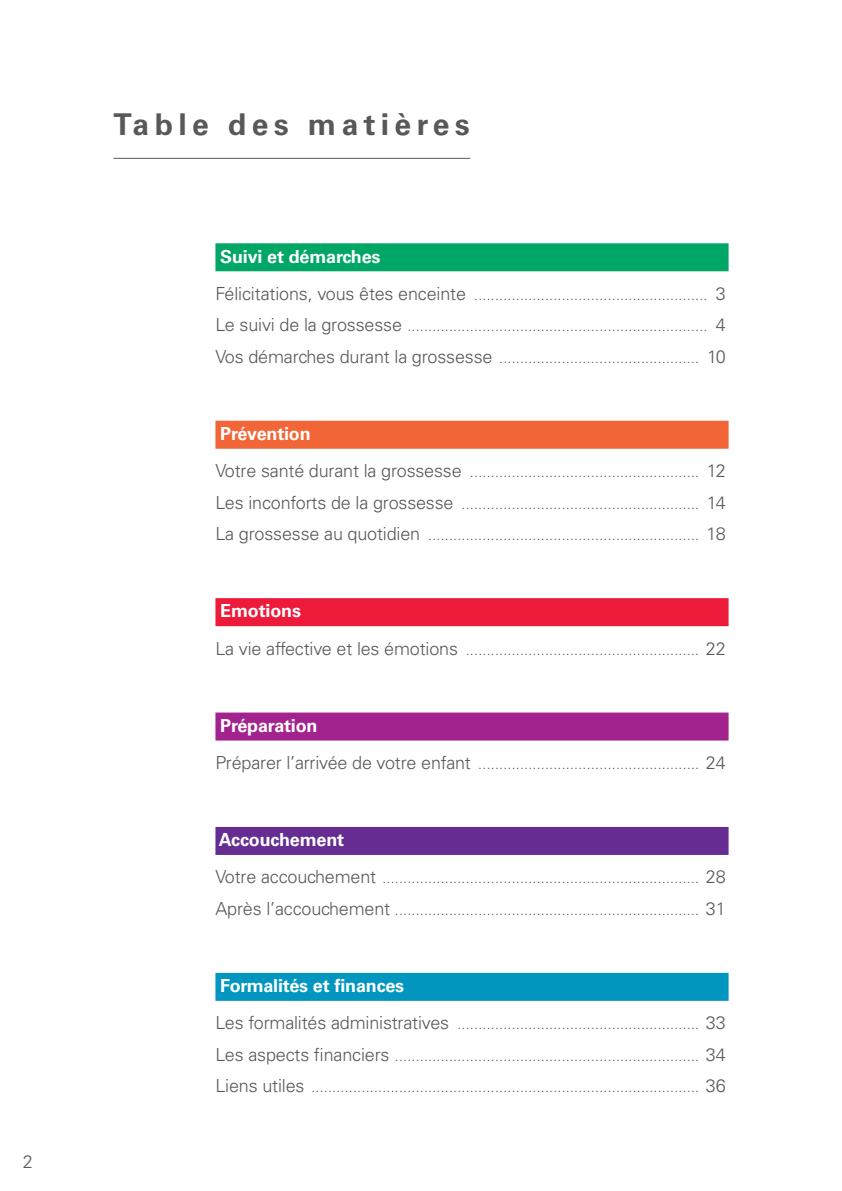
<style>
.page{position:relative;width:842px;height:1191px;background:#fff}
.page>*{position:absolute;margin:0;border:0;box-sizing:border-box;transform-origin:0 0}
.t1{font:700 30px "Univers LT Std";letter-spacing:.18em;color:#57585a}
.t2{font:700 18px "Univers LT Std";letter-spacing:-.01em;color:#fff}
.t3{font:300 18px "Univers LT Std";color:#57585a}
.t4{font:300 14px "Univers LT Std";color:#57585a}
.s1{font-size:18px}
</style>
<div class="page">
<hr style="left:113px;top:158px;width:357px;height:1px;background:#57585a">
<div style="left:215px;top:243px;width:514px;height:28px;background:#00a665"></div>
<div style="left:215px;top:421px;width:514px;height:28px;background:#f26537"></div>
<div style="left:215px;top:598px;width:514px;height:28px;background:#ed1a3a"></div>
<div style="left:215px;top:712px;width:514px;height:28px;background:#a2238e"></div>
<div style="left:215px;top:827px;width:514px;height:28px;background:#652d91"></div>
<div style="left:215px;top:972px;width:514px;height:28px;background:#0096bf"></div>
<p class="t3" style="left:23px;top:1151px;width:12px">2</p>
<h1 class="t1" style="left:113px;top:107px;width:358px">Table des matières</h1>
<p class="t2" style="left:220px;top:246px;width:162px">Suivi et démarches</p>
<p class="t4" style="left:215px;top:286px;width:512px"><span class="s1">Félicitations, vous êtes enceinte</span> ........................................................ <span class="s1">3</span></p>
<p class="t4" style="left:215px;top:318px;width:512px"><span class="s1">Le suivi de la grossesse</span> ........................................................................ <span class="s1">4</span></p>
<p class="t4" style="left:215px;top:349px;width:512px"><span class="s1">Vos démarches durant la grossesse</span> ................................................ <span class="s1">10</span></p>
<p class="t2" style="left:220px;top:423px;width:92px">Prévention</p>
<p class="t4" style="left:215px;top:464px;width:512px"><span class="s1">Votre santé durant la grossesse</span> ....................................................... <span class="s1">12</span></p>
<p class="t4" style="left:215px;top:495px;width:512px"><span class="s1">Les inconforts de la grossesse</span> ......................................................... <span class="s1">14</span></p>
<p class="t4" style="left:215px;top:527px;width:512px"><span class="s1">La grossesse au quotidien</span> ................................................................. <span class="s1">18</span></p>
<p class="t2" style="left:220px;top:600px;width:82px">Emotions</p>
<p class="t4" style="left:215px;top:641px;width:512px"><span class="s1">La vie affective et les émotions</span> ........................................................ <span class="s1">22</span></p>
<p class="t2" style="left:220px;top:715px;width:99px">Préparation</p>
<p class="t4" style="left:215px;top:755px;width:512px"><span class="s1">Préparer l’arrivée de votre enfant</span> ..................................................... <span class="s1">24</span></p>
<p class="t2" style="left:219px;top:829px;width:127px">Accouchement</p>
<p class="t4" style="left:215px;top:870px;width:512px"><span class="s1">Votre accouchement</span> ............................................................................ <span class="s1">28</span></p>
<p class="t4" style="left:215px;top:901px;width:512px"><span class="s1">Après l’accouchement</span> ......................................................................... <span class="s1">31</span></p>
<p class="t2" style="left:220px;top:975px;width:186px">Formalités et finances</p>
<p class="t4" style="left:215px;top:1016px;width:512px"><span class="s1">Les formalités administratives</span> .......................................................... <span class="s1">33</span></p>
<p class="t4" style="left:215px;top:1047px;width:512px"><span class="s1">Les aspects financiers</span> ......................................................................... <span class="s1">34</span></p>
<p class="t4" style="left:215px;top:1079px;width:512px"><span class="s1">Liens utiles</span> ............................................................................................. <span class="s1">36</span></p>
</div>
